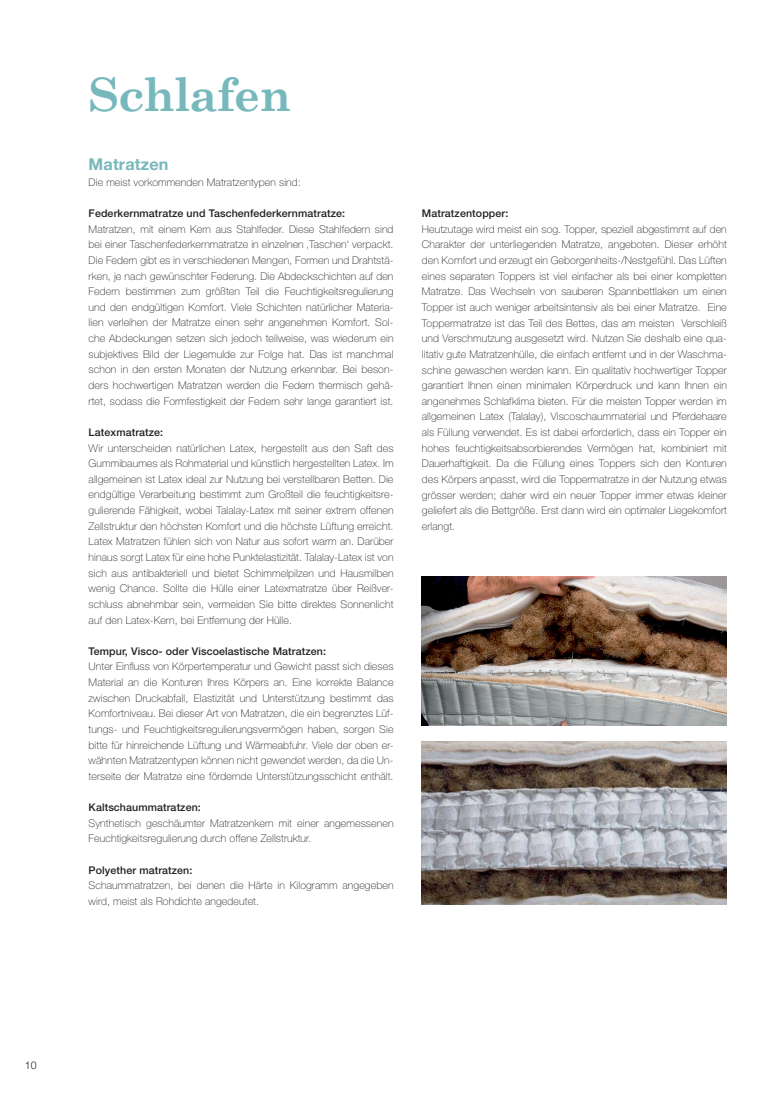
<style>
.page{position:relative;width:780px;height:1099px;background:#fff}
.page>*{position:absolute;margin:0;border:0;box-sizing:border-box;transform-origin:0 0}
.t1{font:700 46.25px "Century Schoolbook";letter-spacing:-.02em;color:#77b8bc}
.t2{font:700 16.25px "Helvetica Neue LT Pro";letter-spacing:.01em;color:#77b8bc}
.t3{font:100 10.62px/15.6px "Helvetica Neue LT Pro";letter-spacing:.01em;color:#231f20;text-align:justify}
.t4{font:500 10.62px "Helvetica Neue LT Pro";letter-spacing:.01em;color:#231f20}
.t5{font:300 10.62px "Helvetica Neue LT Pro";color:#231f20}
</style>
<div class="page">
<img style="left:422px;top:741px;width:304px;height:163px">
<img style="left:422px;top:576px;width:304px;height:149px">
<h1 class="t1" style="left:89px;top:66px;width:204px">Schlafen</h1>
<h2 class="t2" style="left:89px;top:154px;width:81px">Matratzen</h2>
<p class="t3" style="left:89px;top:174px;width:214px">Die meist vorkommenden Matratzentypen sind:</p>
<p class="t4" style="left:89px;top:207px;width:258px">Federkernmatratze und Taschenfederkernmatratze:</p>
<p class="t3" style="left:89px;top:221px;width:306px">Matratzen, mit einem Kern aus Stahlfeder. Diese Stahlfedern sind bei einer Taschenfederkernmatratze in einzelnen ‚Taschen‘ verpackt.<br>Die Federn gibt es in verschiedenen Mengen, Formen und Drahtstä&shy;rken, je nach gewünschter Federung. Die Abdeckschichten auf den Federn bestimmen zum größten Teil die Feuchtigkeitsregulierung und den endgültigen Komfort. Viele Schichten natürlicher Materia&shy;lien verleihen der Matratze einen sehr angenehmen Komfort. Sol&shy;che Abdeckungen setzen sich jedoch teilweise, was wiederum ein subjektives Bild der Liegemulde zur Folge hat. Das ist manchmal schon in den ersten Monaten der Nutzung erkennbar. Bei beson&shy;ders hochwertigen Matratzen werden die Federn thermisch gehä&shy;rtet, sodass die Formfestigkeit der Federn sehr lange garantiert ist.</p>
<p class="t4" style="left:89px;top:426px;width:76px">Latexmatratze:</p>
<p class="t3" style="left:89px;top:440px;width:306px">Wir unterscheiden natürlichen Latex, hergestellt aus den Saft des Gummibaumes als Rohmaterial und künstlich hergestellten Latex. Im allgemeinen ist Latex ideal zur Nutzung bei verstellbaren Betten. Die endgültige Verarbeitung bestimmt zum Großteil die feuchtigkeitsre&shy;gulierende Fähigkeit, wobei Talalay-Latex mit seiner extrem offenen Zellstruktur den höchsten Komfort und die höchste Lüftung erreicht.<br>Latex Matratzen fühlen sich von Natur aus sofort warm an. Darüber hinaus sorgt Latex für eine hohe Punktelastizität. Talalay-Latex ist von sich aus antibakteriell und bietet Schimmelpilzen und Hausmilben wenig Chance. Sollte die Hülle einer Latexmatratze über Reißver&shy;schluss abnehmbar sein, vermeiden Sie bitte direktes Sonnenlicht auf den Latex-Kern, bei Entfernung der Hülle.</p>
<p class="t4" style="left:89px;top:644px;width:239px">Tempur, Visco- oder Viscoelastische Matratzen:</p>
<p class="t3" style="left:89px;top:658px;width:306px">Unter Einfluss von Körpertemperatur und Gewicht passt sich dieses Material an die Konturen Ihres Körpers an. Eine korrekte Balance zwischen Druckabfall, Elastizität und Unterstützung bestimmt das Komfortniveau. Bei dieser Art von Matratzen, die ein begrenztes Lüf&shy;tungs- und Feuchtigkeitsregulierungsvermögen haben, sorgen Sie bitte für hinreichende Lüftung und Wärmeabfuhr. Viele der oben er&shy;wähnten Matratzentypen können nicht gewendet werden, da die Un&shy;terseite der Matratze eine fördernde Unterstützungsschicht enthält.</p>
<p class="t4" style="left:89px;top:801px;width:114px">Kaltschaummatratzen:</p>
<p class="t3" style="left:89px;top:815px;width:306px">Synthetisch geschäumter Matratzenkern mit einer angemessenen<br>Feuchtigkeitsregulierung durch offene Zellstruktur.</p>
<p class="t4" style="left:89px;top:863px;width:105px">Polyether matratzen:</p>
<p class="t3" style="left:89px;top:877px;width:306px">Schaummatratzen, bei denen die Härte in Kilogramm angegeben wird, meist als Rohdichte angedeutet.</p>
<p class="t4" style="left:422px;top:207px;width:88px">Matratzentopper:</p>
<p class="t3" style="left:422px;top:221px;width:306px">Heutzutage wird meist ein sog. Topper, speziell abgestimmt auf den Charakter der unterliegenden Matratze, angeboten. Dieser erhöht den Komfort und erzeugt ein Geborgenheits-/Nestgefühl. Das Lüften eines separaten Toppers ist viel einfacher als bei einer kompletten Matratze. Das Wechseln von sauberen Spannbettlaken um einen Topper ist auch weniger arbeitsintensiv als bei einer Matratze. Eine Toppermatratze ist das Teil des Bettes, das am meisten Verschleiß und Verschmutzung ausgesetzt wird. Nutzen Sie deshalb eine qua&shy;litativ gute Matratzenhülle, die einfach entfernt und in der Waschma&shy;schine gewaschen werden kann. Ein qualitativ hochwertiger Topper garantiert Ihnen einen minimalen Körperdruck und kann Ihnen ein angenehmes Schlafklima bieten. Für die meisten Topper werden im allgemeinen Latex (Talalay), Viscoschaummaterial und Pferdehaare als Füllung verwendet. Es ist dabei erforderlich, dass ein Topper ein hohes feuchtigkeitsabsorbierendes Vermögen hat, kombiniert mit Dauerhaftigkeit. Da die Füllung eines Toppers sich den Konturen des Körpers anpasst, wird die Toppermatratze in der Nutzung etwas grösser werden; daher wird ein neuer Topper immer etwas kleiner geliefert als die Bettgröße. Erst dann wird ein optimaler Liegekomfort erlangt.</p>
<p class="t5" style="left:25px;top:1058px;width:13px">10</p>
</div>
